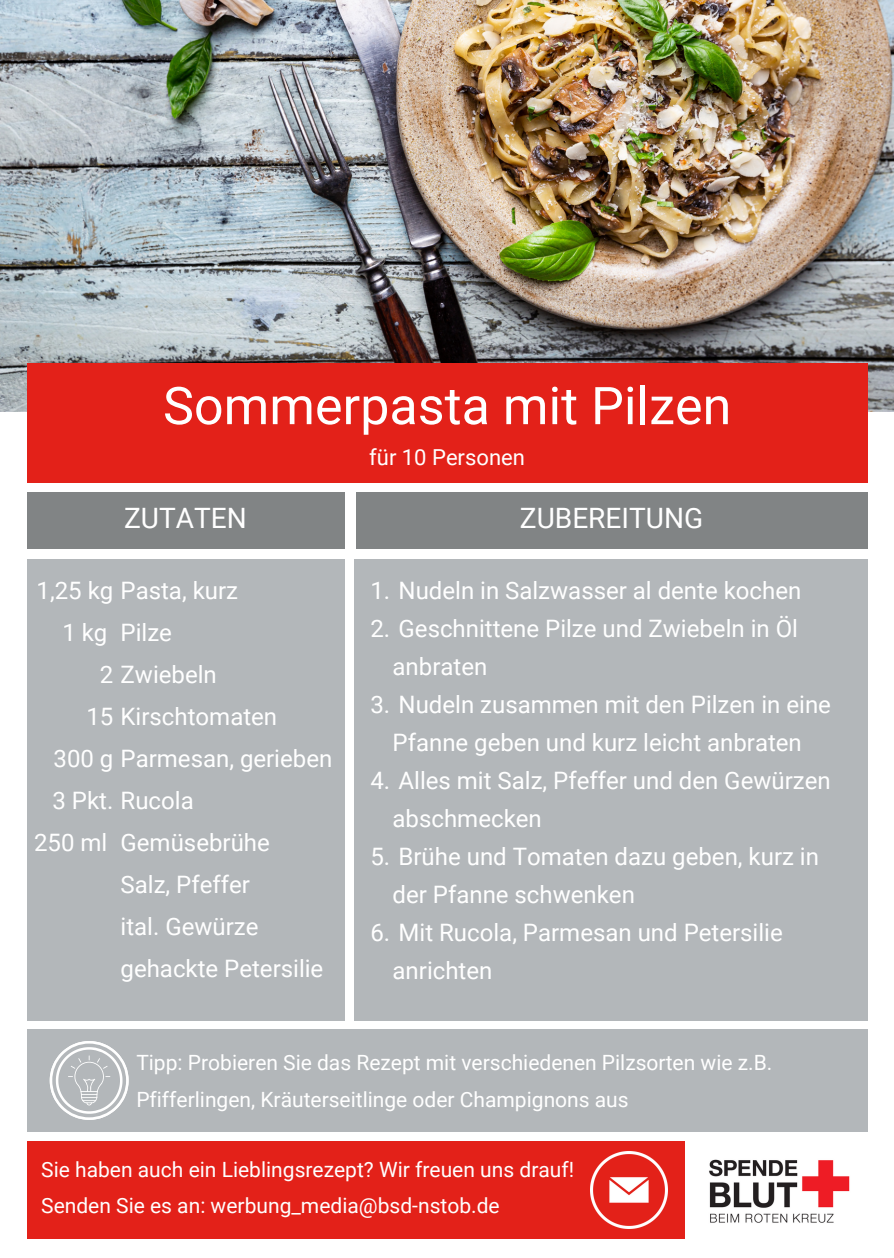
<style>
.page{position:relative;width:894px;height:1258px;background:#fff}
.page>*{position:absolute;margin:0;border:0;box-sizing:border-box;transform-origin:0 0}
.t1{font:51.9px "Roboto";color:#fff}
.t2{font:28.2px "Roboto";color:#fff}
.t3{font:24px/38.1px "Roboto";color:#fff}
.t4{font:21.9px "Roboto";color:#fff}
.t5{font:21px/36.9px "Roboto";color:#fff}
</style>
<div class="page">
<img style="left:0;top:0;width:893px;height:411px">
<div style="left:27px;top:363px;width:840px;height:119px;background:#e32119"></div>
<img style="left:709px;top:1159px;width:141px;height:64px">
<div style="left:27px;top:492px;width:317px;height:56px;background:#818485"></div>
<div style="left:354px;top:559px;width:513px;height:461px;background:#b3b7ba"></div>
<div style="left:27px;top:559px;width:317px;height:461px;background:#b3b7ba"></div>
<div style="left:355px;top:492px;width:512px;height:56px;background:#818485"></div>
<div style="left:27px;top:1029px;width:840px;height:102px;background:#b3b7ba"></div>
<div style="left:27px;top:1141px;width:657px;height:97px;background:#e32119"></div>
<img style="left:590px;top:1152px;width:77px;height:76px">
<svg style="left:50px;top:1041px;width:79px;height:79px"></svg>
<p class="t1" style="left:163px;top:376px;width:569px">Sommerpasta mit Pilzen</p>
<p class="t4" style="left:369px;top:444px;width:157px">für 10 Personen</p>
<p class="t2" style="left:124px;top:502px;width:124px">ZUTATEN</p>
<p class="t3" style="left:37px;top:572px;width:203px">1,25 kg Pasta, kurz</p>
<p class="t3" style="left:120px;top:614px;width:53px">Pilze</p>
<p class="t3" style="left:100px;top:656px;width:118px">2 Zwiebeln</p>
<p class="t3" style="left:86px;top:698px;width:192px">15 Kirschtomaten</p>
<p class="t3" style="left:53px;top:740px;width:280px">300 g Parmesan, gerieben</p>
<p class="t3" style="left:52px;top:782px;width:143px">3 Pkt. Rucola</p>
<p class="t3" style="left:120px;top:824px;width:151px">Gemüsebrühe</p>
<p class="t3" style="left:120px;top:866px;width:131px">Salz, Pfeffer</p>
<p class="t3" style="left:120px;top:908px;width:139px">ital. Gewürze</p>
<p class="t3" style="left:120px;top:950px;width:204px">gehackte Petersilie</p>
<p class="t3" style="left:62px;top:614px;width:47px">1 kg</p>
<p class="t3" style="left:34px;top:824px;width:75px">250 ml</p>
<p class="t2" style="left:519px;top:502px;width:185px">ZUBEREITUNG</p>
<p class="t3" style="left:370px;top:571px;width:432px">1. Nudeln in Salzwasser al dente kochen</p>
<p class="t3" style="left:392px;top:609px;width:407px;text-indent:-22px">2. Geschnittene Pilze und Zwiebeln in Öl anbraten</p>
<p class="t3" style="left:370px;top:685px;width:462px;text-align:center">3. Nudeln zusammen mit den Pilzen in eine<br>Pfanne geben und kurz leicht anbraten</p>
<p class="t3" style="left:392px;top:762px;width:439px;text-indent:-22px">4. Alles mit Salz, Pfeffer und den Gewürzen abschmecken</p>
<p class="t3" style="left:392px;top:838px;width:428px;text-indent:-22px">5. Brühe und Tomaten dazu geben, kurz in der Pfanne schwenken</p>
<p class="t3" style="left:392px;top:914px;width:391px;text-indent:-22px">6. Mit Rucola, Parmesan und Petersilie anrichten</p>
<p class="t5" style="left:136px;top:1044px;width:637px">Tipp: Probieren Sie das Rezept mit verschiedenen Pilzsorten wie z.B.<br>Pfifferlingen, Kräuterseitlinge oder Champignons aus</p>
<p class="t5" style="left:41px;top:1151px;width:534px">Sie haben auch ein Lieblingsrezept? Wir freuen uns drauf!</p>
<p class="t5" style="left:41px;top:1187px;width:460px">Senden Sie es an: werbung_media@bsd-nstob.de</p>
</div>
